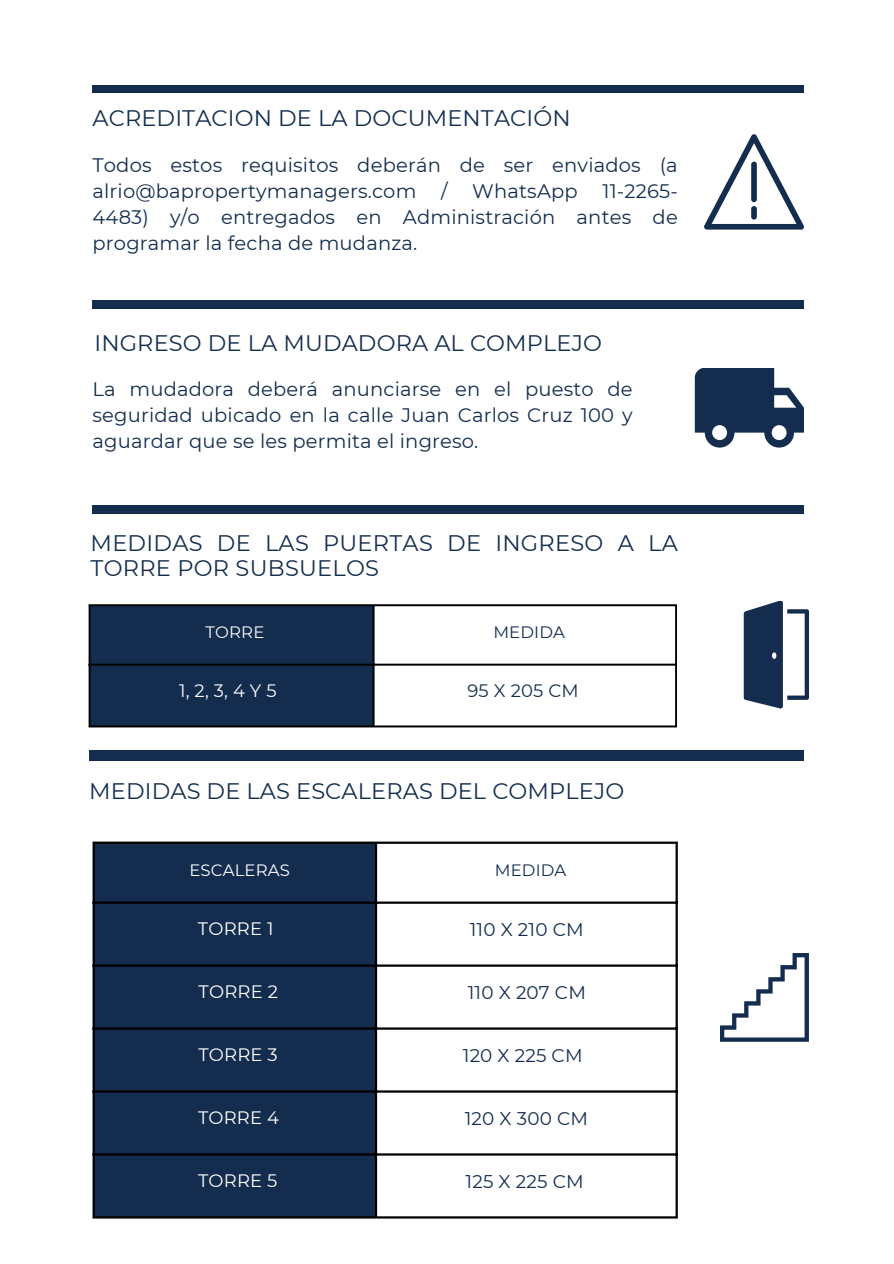
<style>
.page{position:relative;width:894px;height:1264px;background:#fff}
.page>*{position:absolute;margin:0;border:0;box-sizing:border-box;transform-origin:0 0}
.t1{font:22.5px/24.8px "Montserrat";letter-spacing:.005em;color:#142d4e}
.t2{font:19.5px/25.8px "Montserrat";letter-spacing:.01em;color:#142d4e;text-align:justify}
.t3{font:18.45px "Montserrat";letter-spacing:.01em;color:#142d4e}
.t4{font:18px "Montserrat";letter-spacing:.01em;color:#fff}
.t5{font:18px "Montserrat";color:#fafafb}
.t6{font:18px "Montserrat";letter-spacing:.01em;color:#142d4e}
.t7{font:16.5px "Montserrat";letter-spacing:.01em;color:#142d4e}
.t8{font:16.5px "Montserrat";letter-spacing:.01em;color:#fff}
.t9{font:16.5px "Montserrat";letter-spacing:.01em;color:#fafafb}
</style>
<div class="page">
<div style="left:93px;top:85px;width:710px;height:8px;background:#142d4e"></div>
<svg style="left:694px;top:368px;width:109px;height:79px"></svg>
<svg style="left:704px;top:134px;width:99px;height:96px"></svg>
<div style="left:93px;top:300px;width:710px;height:9px;background:#142d4e"></div>
<div style="left:93px;top:505px;width:710px;height:9px;background:#142d4e"></div>
<div style="left:89px;top:750px;width:714px;height:10px;background:#142d4e"></div>
<svg style="left:743px;top:601px;width:65px;height:107px"></svg>
<div style="left:90px;top:606px;width:282px;height:119px;background:#142d4e"></div>
<hr style="left:89px;top:606px;width:1px;height:119px;background:#000">
<hr style="left:372px;top:606px;width:2px;height:119px;background:#000">
<hr style="left:675px;top:606px;width:2px;height:119px;background:#000">
<hr style="left:89px;top:604px;width:588px;height:2px;background:#000">
<hr style="left:89px;top:663px;width:588px;height:2px;background:#000">
<hr style="left:89px;top:725px;width:588px;height:2px;background:#000">
<div style="left:95px;top:843px;width:280px;height:373px;background:#142d4e"></div>
<hr style="left:93px;top:843px;width:2px;height:373px;background:#000">
<hr style="left:375px;top:843px;width:2px;height:373px;background:#000">
<hr style="left:675px;top:843px;width:2px;height:373px;background:#000">
<hr style="left:93px;top:841px;width:584px;height:2px;background:#000">
<hr style="left:93px;top:901px;width:584px;height:2px;background:#000">
<hr style="left:93px;top:964px;width:584px;height:2px;background:#000">
<hr style="left:93px;top:1027px;width:584px;height:2px;background:#000">
<hr style="left:93px;top:1090px;width:584px;height:2px;background:#000">
<hr style="left:93px;top:1153px;width:584px;height:2px;background:#000">
<hr style="left:93px;top:1216px;width:584px;height:2px;background:#000">
<svg style="left:720px;top:953px;width:88px;height:88px"></svg>
<p class="t1" style="left:92px;top:106px;width:479px">ACREDITACION DE LA DOCUMENTACIÓN</p>
<h1 class="t2" style="left:92px;top:152px;width:586px">Todos estos requisitos deberán de ser enviados (a alrio@bapropertymanagers.com</h1>
<h1 class="t2" style="left:441px;top:178px;width:8px">/</h1>
<h1 class="t2" style="left:472px;top:178px;width:107px">WhatsApp</h1>
<h1 class="t2" style="left:92px;top:178px;width:586px;text-indent:510px">11-2265- 4483) y/o entregados en Administración antes de programar la fecha de mudanza.</h1>
<h1 class="t1" style="left:94px;top:330px;width:509px">INGRESO DE LA MUDADORA AL COMPLEJO</h1>
<h3 class="t2" style="left:92px;top:376px;width:541px">La mudadora deberá anunciarse en el puesto de seguridad ubicado en la calle Juan Carlos Cruz 100 y aguardar que se les permita el ingreso.</h3>
<h1 class="t1" style="left:91px;top:530px;width:588px">MEDIDAS DE LAS PUERTAS DE INGRESO A LA<br>TORRE POR SUBSUELOS</h1>
<p class="t9" style="left:205px;top:622px;width:60px">TORRE</p>
<p class="t7" style="left:493px;top:622px;width:73px">MEDIDA</p>
<h2 class="t5" style="left:179px;top:679px;width:99px">1,2,3,4Y5</h2>
<h2 class="t6" style="left:467px;top:679px;width:113px">95 X 205 CM</h2>
<h3 class="t1" style="left:89px;top:778px;width:536px">MEDIDAS DE LAS ESCALERAS DEL COMPLEJO</h3>
<h1 class="t8" style="left:189px;top:860px;width:102px">ESCALERAS</h1>
<p class="t7" style="left:495px;top:860px;width:73px">MEDIDA</p>
<h2 class="t4" style="left:198px;top:918px;width:77px">TORRE 1</h2>
<h2 class="t3" style="left:469px;top:918px;width:115px">110 X 210 CM</h2>
<h2 class="t4" style="left:198px;top:980px;width:81px">TORRE 2</h2>
<p class="t3" style="left:467px;top:981px;width:120px">110 X 207 CM</p>
<h2 class="t4" style="left:198px;top:1043px;width:81px">TORRE 3</h2>
<h2 class="t3" style="left:462px;top:1044px;width:121px">120 X 225 CM</h2>
<h2 class="t4" style="left:198px;top:1106px;width:82px">TORRE 4</h2>
<h2 class="t3" style="left:464px;top:1107px;width:125px">120 X 300 CM</h2>
<h2 class="t4" style="left:198px;top:1169px;width:81px">TORRE 5</h2>
<h2 class="t3" style="left:465px;top:1170px;width:119px">125 X 225 CM</h2>
</div>
